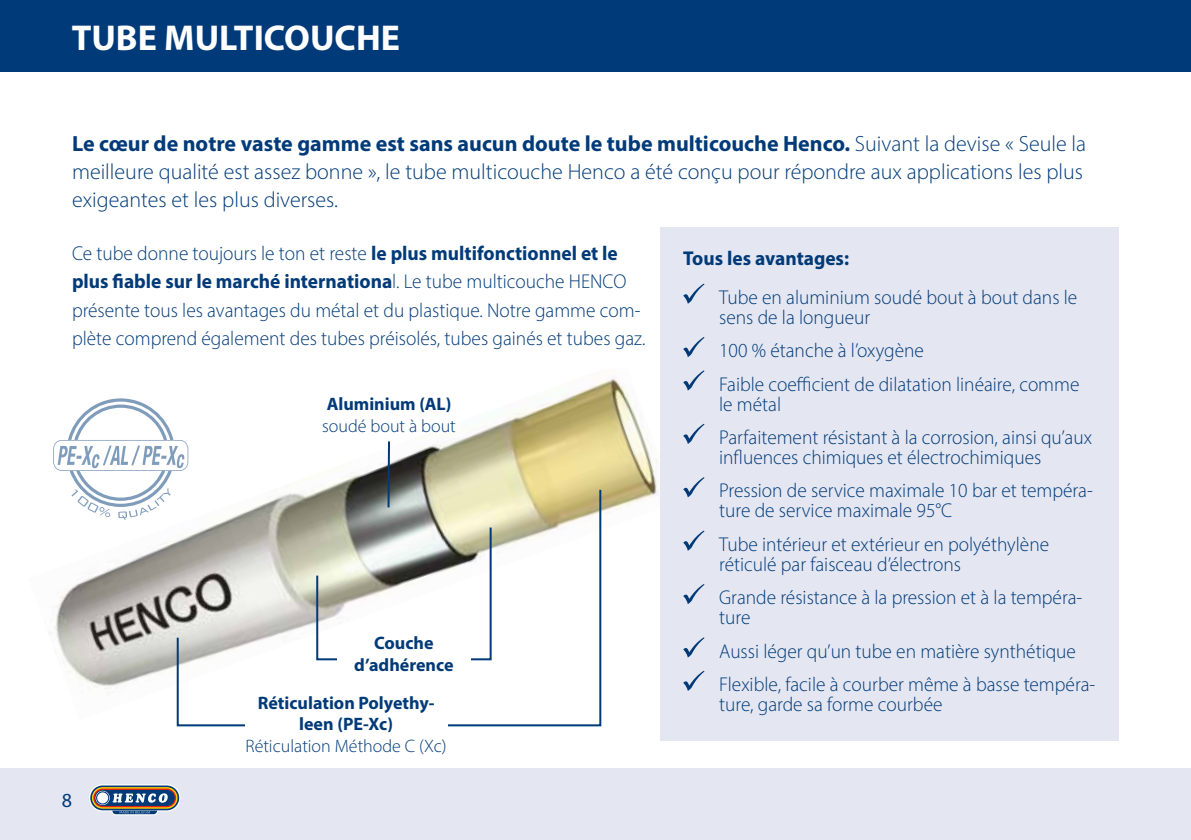
<style>
.page{position:relative;width:1191px;height:840px;background:#fff}
.page>*{position:absolute;margin:0;border:0;box-sizing:border-box;transform-origin:0 0}
.t1{font:700 36px "Myriad Pro";color:#fff}
.t2{font:300 22px/28px "Myriad Pro";color:#003a78}
.t3{font:300 20px/33.4px "Myriad Pro";color:#003a78}
.t4{font:700 20px "Myriad Pro";color:#003a78}
.t5{font:20px "Myriad Pro";color:#003a78}
.t6{font:700 18px/21.6px "Myriad Pro";color:#003a78;text-align:center}
.t7{font:300 18px "Myriad Pro";color:#003a78}
.s1{font-weight:700}
</style>
<div class="page">
<div style="left:0;top:0;width:1191px;height:72px;background:#003a78"></div>
<div style="left:0;top:767px;width:1191px;height:72px;background:#e4e6f1"></div>
<svg style="left:89px;top:784px;width:91px;height:31px"></svg>
<img style="left:51px;top:377px;width:608px;height:313px">
<hr style="left:387px;top:441px;width:3px;height:66px;background:#003a78">
<svg style="left:176px;top:487px;width:426px;height:240px"></svg>
<svg style="left:315px;top:525px;width:177px;height:136px"></svg>
<svg style="left:53px;top:398px;width:135px;height:121px"></svg>
<div style="left:245px;top:694px;width:202px;height:64px;background:#fff"></div>
<div style="left:660px;top:227px;width:459px;height:513px;background:#e4e6f1"></div>
<svg style="left:683px;top:283px;width:21px;height:20px"></svg>
<svg style="left:683px;top:337px;width:21px;height:20px"></svg>
<svg style="left:683px;top:370px;width:21px;height:20px"></svg>
<svg style="left:683px;top:423px;width:21px;height:20px"></svg>
<svg style="left:683px;top:477px;width:21px;height:20px"></svg>
<svg style="left:683px;top:530px;width:21px;height:20px"></svg>
<svg style="left:683px;top:584px;width:21px;height:19px"></svg>
<svg style="left:683px;top:637px;width:21px;height:20px"></svg>
<svg style="left:683px;top:670px;width:21px;height:20px"></svg>
<div style="left:337px;top:635px;width:133px;height:35px;background:#fff"></div>
<h1 class="t1" style="left:72px;top:14px;width:330px">TUBE MULTICOUCHE</h1>
<p class="t2" style="left:72px;top:129px;width:1015px"><span class="s1">Le cœur de notre vaste gamme est sans aucun doute le tube multicouche Henco.</span> Suivant la devise « Seule la meilleure qualité est assez bonne », le tube multicouche Henco a été conçu pour répondre aux applications les plus exigeantes et les plus diverses.</p>
<p class="t3" style="left:72px;top:239px;width:575px;line-height:28px">Ce tube donne toujours le ton et reste <span class="s1">le plus multifonctionnel et le plus fiable sur le marché internationa</span>l. Le tube multicouche HENCO présente tous les avantages du métal et du plastique. Notre gamme com&shy;plète comprend également des tubes préisolés, tubes gainés et tubes gaz.</p>
<p class="t4" style="left:683px;top:245px;width:167px">Tous les avantages:</p>
<p class="t3" style="left:719px;top:287px;width:360px;line-height:20px">Tube en aluminium soudé bout à bout dans le sens de la longueur</p>
<p class="t3" style="left:719px;top:333px;width:362px">100 % étanche à l’oxygène<br>Faible coefficient de dilatation linéaire, comme</p>
<p class="t3" style="left:719px;top:387px;width:374px">le métal<br>Parfaitement résistant à la corrosion, ainsi qu’aux</p>
<p class="t3" style="left:719px;top:440px;width:375px">influences chimiques et électrochimiques<br>Pression de service maximale 10 bar et tempéra-</p>
<p class="t3" style="left:719px;top:493px;width:331px">ture de service maximale 95°C<br>Tube intérieur et extérieur en polyéthylène</p>
<p class="t3" style="left:719px;top:547px;width:365px">réticulé par faisceau d’électrons<br>Grande résistance à la pression et à la tempéra-</p>
<p class="t3" style="left:719px;top:600px;width:377px">ture<br>Aussi léger qu’un tube en matière synthétique<br>Flexible, facile à courber même à basse tempéra-</p>
<p class="t3" style="left:719px;top:687px;width:225px">ture, garde sa forme courbée</p>
<p class="t6" style="left:327px;top:392px;width:126px">Aluminium (AL)</p>
<p class="t7" style="left:322px;top:415px;width:135px">soudé bout à bout</p>
<p class="t6" style="left:354px;top:631px;width:101px">Couche d’adhérence</p>
<p class="t6" style="left:258px;top:690px;width:178px">Réticulation Polyethy&shy;leen (PE-Xc)</p>
<p class="t7" style="left:245px;top:734px;width:203px">Réticulation Méthode C (Xc)</p>
<p class="t5" style="left:62px;top:787px;width:12px">8</p>
</div>
